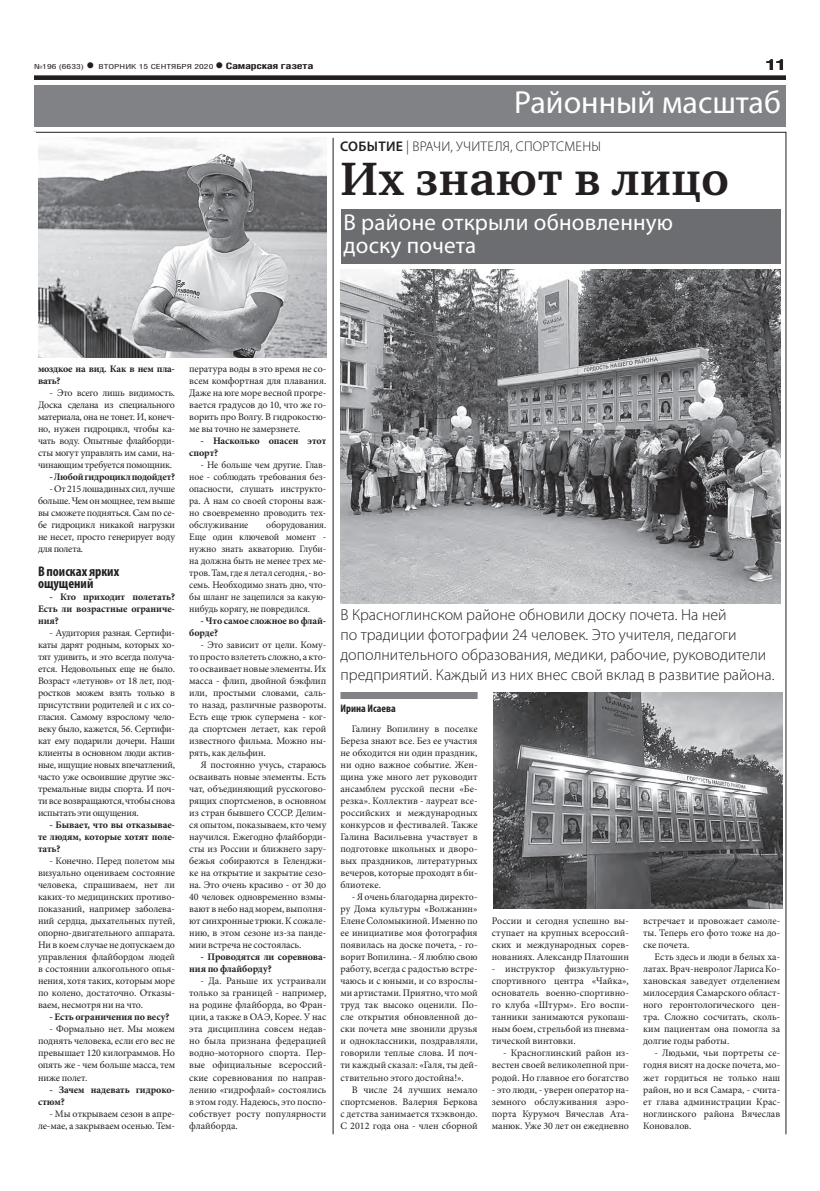
<style>
.page{position:relative;width:820px;height:1191px;background:#fff}
.page>*{position:absolute;margin:0;border:0;box-sizing:border-box;transform-origin:0 0}
.t1{font:700 48px "Charter C";letter-spacing:.01em;color:#231f20}
.t2{font:32px "Myriad Pro";color:#fff}
.t3{font:23px/23px "Myriad Pro";letter-spacing:.01em;color:#fff}
.t4{font:300 16px/20px "Myriad Pro";color:#231f20}
.t5{font:700 15px "Helios Cond";color:#231f20;scale:1.4 1}
.t6{font:300 14px "Myriad Pro";letter-spacing:.02em;color:#231f20}
.t7{font:700 condensed 14px/12px "Myriad Pro";color:#231f20}
.t8{font:700 condensed 11px "Myriad Pro";color:#231f20}
.t9{font:10px/12px "Minion Pro";letter-spacing:-.005em;color:#231f20;text-align:justify}
.t10{font:700 10px/12px "Minion Pro";letter-spacing:-.01em;color:#231f20}
.t11{font:700 9px "Helios Cond";letter-spacing:-.02em;color:#231f20;scale:1.4 1}
.t12{font:7px "Helios Cond";color:#231f20;scale:1.4 1}
.s1{font-weight:700;font-size:16px}
.s2{font-size:16px}
.s3{font-weight:600}
</style>
<div class="page">
<div style="left:34px;top:85px;width:751px;height:41px;background:#808285"></div>
<hr style="left:34px;top:76px;width:751px;height:4px;background:#231f20">
<hr style="left:333px;top:138px;width:1px;height:996px;background:#231f20">
<div style="left:340px;top:209px;width:440px;height:55px;background:#6c6d70"></div>
<div style="left:340px;top:692px;width:137px;height:7px;background:#808285"></div>
<img style="left:38px;top:138px;width:288px;height:219px">
<img style="left:493px;top:692px;width:288px;height:216px">
<img style="left:340px;top:269px;width:440px;height:334px">
<p class="t12" style="left:34px;top:63px;width:129px">№196 (6633) <span class="s1">•</span> ВТОРНИК 15 СЕНТЯБРЯ 2020</p>
<p class="t11" style="left:215px;top:61px;width:72px"><span class="s2">•</span> Самарская газета</p>
<h3 class="t5" style="left:765px;top:55px;width:16px">11</h3>
<h2 class="t2" style="left:514px;top:82px;width:268px">Районный масштаб</h2>
<h3 class="t6" style="left:340px;top:138px;width:262px"><span class="s3">СОБЫТИЕ</span> | ВРАЧИ, УЧИТЕЛЯ, СПОРТСМЕНЫ</h3>
<h1 class="t1" style="left:340px;top:152px;width:390px">Их знают в лицо</h1>
<h3 class="t3" style="left:343px;top:210px;width:331px">В районе открыли обновленную доску почета</h3>
<p class="t10" style="left:38px;top:363px;width:138px">моздкое на вид. Как в нем пла&shy;вать?</p>
<p class="t9" style="left:38px;top:387px;width:138px;text-indent:11px">- Это всего лишь видимость.<br>Доска сделана из специального материала, она не тонет. И, конеч&shy;но, нужен гидроцикл, чтобы ка&shy;чать воду. Опытные флайборди&shy;сты могут управлять им сами, на&shy;чинающим требуется помощник.</p>
<p class="t10" style="left:49px;top:471px;width:127px">- Любой гидроцикл подойдет?</p>
<p class="t9" style="left:38px;top:483px;width:138px;text-indent:11px">- От 215 лошадиных сил, лучше больше. Чем он мощнее, тем выше вы сможете подняться. Сам по се&shy;бе гидроцикл никакой нагрузки не несет, просто генерирует воду для полета.</p>
<h3 class="t7" style="left:38px;top:565px;width:83px">В поисках ярких ощущений</h3>
<p class="t10" style="left:38px;top:591px;width:138px;text-align:justify;text-indent:11px">- Кто приходит полетать?<br>Есть ли возрастные ограниче&shy;ния?</p>
<p class="t9" style="left:38px;top:627px;width:138px;text-indent:11px">- Аудитория разная. Сертифи&shy;каты дарят родным, которых хо&shy;тят удивить, и это всегда получа&shy;ется. Недовольных еще не было.<br>Возраст «летунов» от 18 лет, под&shy;ростков можем взять только в присутствии родителей и с их со&shy;гласия. Самому взрослому чело&shy;веку было, кажется, 56. Сертифи&shy;кат ему подарили дочери. Наши клиенты в основном люди актив&shy;ные, ищущие новых впечатлений, часто уже освоившие другие экс&shy;тремальные виды спорта. И поч&shy;ти все возвращаются, чтобы снова испытать эти ощущения.</p>
<p class="t10" style="left:38px;top:819px;width:138px;text-align:justify;text-indent:11px">- Бывает, что вы отказывае&shy;те людям, которые хотят поле&shy;тать?</p>
<p class="t9" style="left:38px;top:855px;width:138px;text-indent:11px">- Конечно. Перед полетом мы визуально оцениваем состояние человека, спрашиваем, нет ли каких-то медицинских противо&shy;показаний, например заболева&shy;ний сердца, дыхательных путей, опорно-двигательного аппарата.<br>Ни в коем случае не допускаем до управления флайбордом людей в состоянии алкогольного опья&shy;нения, хотя таких, которым море по колено, достаточно. Отказы&shy;ваем, несмотря ни на что.</p>
<p class="t10" style="left:49px;top:1011px;width:121px">- Есть ограничения по весу?</p>
<p class="t9" style="left:38px;top:1023px;width:138px;text-indent:11px">- Формально нет. Мы можем поднять человека, если его вес не превышает 120 килограммов. Но опять же - чем больше масса, тем ниже полет.</p>
<p class="t10" style="left:38px;top:1083px;width:138px;text-indent:11px">- Зачем надевать гидроко&shy;стюм?</p>
<p class="t9" style="left:38px;top:1107px;width:138px;text-align:right">- Мы открываем сезон в апре&shy;ле-мае, а закрываем осенью. Тем-</p>
<p class="t9" style="left:189px;top:363px;width:138px">пература воды в это время не со&shy;всем комфортная для плавания.<br>Даже на юге море весной прогре&shy;вается градусов до 10, что же го&shy;ворить про Волгу. В гидрокостю&shy;ме вы точно не замерзнете.</p>
<p class="t10" style="left:189px;top:435px;width:138px;text-indent:11px">- Насколько опасен этот спорт?</p>
<p class="t9" style="left:189px;top:459px;width:138px;text-indent:11px">- Не больше чем другие. Глав&shy;ное - соблюдать требования без&shy;опасности, слушать инструкто&shy;ра. А нам со своей стороны важ&shy;но своевременно проводить тех&shy;обслуживание</p>
<p class="t9" style="left:189px;top:519px;width:138px;text-indent:77px">оборудования.<br>Еще один ключевой момент - нужно знать акваторию. Глуби&shy;на должна быть не менее трех ме&shy;тров. Там, где я летал сегодня, - во&shy;семь. Необходимо знать дно, что&shy;бы шланг не зацепился за какую&shy;нибудь корягу, не повредился.</p>
<p class="t10" style="left:189px;top:615px;width:138px;text-indent:11px">- Что самое сложное во флай&shy;борде?</p>
<p class="t9" style="left:189px;top:639px;width:138px;text-indent:11px">- Это зависит от цели. Кому&shy;то просто взлететь сложно, а кто&shy;то осваивает новые элементы. Их масса - флип, двойной бэкфлип или, простыми словами, саль&shy;то назад, различные развороты.<br>Есть еще трюк супермена - ког&shy;да спортсмен летает, как герой известного фильма. Можно ны&shy;рять, как дельфин.</p>
<p class="t9" style="left:189px;top:759px;width:138px;text-indent:11px">Я постоянно учусь, стараюсь осваивать новые элементы. Есть чат, объединяющий русскогово&shy;рящих спортсменов, в основном из стран бывшего СССР. Делим&shy;ся опытом, показываем, кто чему научился. Ежегодно флайборди&shy;сты из России и ближнего зару&shy;бежья собираются в Геленджи&shy;ке на открытие и закрытие сезо&shy;на. Это очень красиво - от 30 до 40 человек одновременно взмы&shy;вают в небо над морем, выполня&shy;ют синхронные трюки. К сожале&shy;нию, в этом сезоне из-за панде&shy;мии встреча не состоялась.</p>
<p class="t10" style="left:189px;top:951px;width:138px;text-indent:11px">- Проводятся ли соревнова&shy;ния по флайборду?</p>
<p class="t9" style="left:189px;top:975px;width:138px;text-indent:11px">- Да. Раньше их устраивали только за границей - например, на родине флайборда, во Фран&shy;ции, а также в ОАЭ, Корее. У нас эта дисциплина совсем недав&shy;но была признана федерацией водно-моторного спорта. Пер&shy;вые официальные всероссий&shy;ские соревнования по направ&shy;лению «гидрофлай» состоялись в этом году. Надеюсь, это поспо&shy;собствует росту популярности флайборда.</p>
<p class="t4" style="left:340px;top:604px;width:435px">В Красноглинском районе обновили доску почета. На ней<br>по традиции фотографии 24 человек. Это учителя, педагоги дополнительного образования, медики, рабочие, руководители предприятий. Каждый из них внес свой вклад в развитие района.</p>
<p class="t8" style="left:340px;top:702px;width:57px">Ирина Исаева</p>
<p class="t9" style="left:340px;top:723px;width:139px;text-indent:11px">Галину Вопилину в поселке Береза знают все. Без ее участия не обходится ни один праздник, ни одно важное событие. Жен&shy;щина уже много лет руководит ансамблем русской песни «Бе&shy;резка». Коллектив - лауреат все&shy;российских и международных конкурсов и фестивалей. Также Галина Васильевна участвует в подготовке школьных и дворо&shy;вых праздников, литературных вечеров, которые проходят в би&shy;блиотеке.</p>
<p class="t9" style="left:340px;top:891px;width:139px;text-indent:11px">- Я очень благодарна директо&shy;ру Дома культуры «Волжанин» Елене Соломыкиной. Именно по ее инициативе моя фотография появилась на доске почета, - го&shy;ворит Вопилина. - Я люблю свою работу, всегда с радостью встре&shy;чаюсь и с юными, и со взрослы&shy;ми артистами. Приятно, что мой труд так высоко оценили. По&shy;сле открытия обновленной до&shy;ски почета мне звонили друзья и одноклассники, поздравляли, говорили теплые слова. И поч&shy;ти каждый сказал: «Галя, ты дей&shy;ствительно этого достойна!».</p>
<p class="t9" style="left:340px;top:1083px;width:139px;text-indent:11px">В числе 24 лучших немало спортсменов. Валерия Беркова с детства занимается тхэквондо.<br>С 2012 года она - член сборной</p>
<p class="t9" style="left:491px;top:915px;width:139px">России и сегодня успешно вы&shy;ступает на крупных всероссий&shy;ских и международных сорев&shy;нованиях. Александр Платошин</p>
<p class="t9" style="left:491px;top:963px;width:139px">- инструктор физкультурно&shy;спортивного центра «Чайка», основатель военно-спортивно&shy;го клуба «Штурм». Его воспи&shy;танники занимаются рукопаш&shy;ным боем, стрельбой из пневма&shy;тической винтовки.</p>
<p class="t9" style="left:491px;top:1047px;width:139px;text-indent:11px">- Красноглинский район из&shy;вестен своей великолепной при&shy;родой. Но главное его богатство</p>
<p class="t9" style="left:491px;top:1083px;width:139px">- это люди, - уверен оператор на&shy;земного обслуживания аэро&shy;порта Курумоч Вячеслав Ата&shy;манюк. Уже 30 лет он ежедневно</p>
<p class="t9" style="left:643px;top:915px;width:139px">встречает и провожает самоле&shy;ты. Теперь его фото тоже на до&shy;ске почета.</p>
<p class="t9" style="left:643px;top:951px;width:139px;text-indent:11px">Есть здесь и люди в белых ха&shy;латах. Врач-невролог Лариса Ко&shy;хановская заведует отделением милосердия Самарского област&shy;ного геронтологического цен&shy;тра. Сложно сосчитать, сколь&shy;ким пациентам она помогла за долгие годы работы.</p>
<p class="t9" style="left:643px;top:1047px;width:139px;text-indent:11px">- Людьми, чьи портреты се&shy;годня висят на доске почета, мо&shy;жет гордиться не только наш район, но и вся Самара, - счита&shy;ет глава администрации Крас&shy;ноглинского района Вячеслав Коновалов.</p>
</div>
